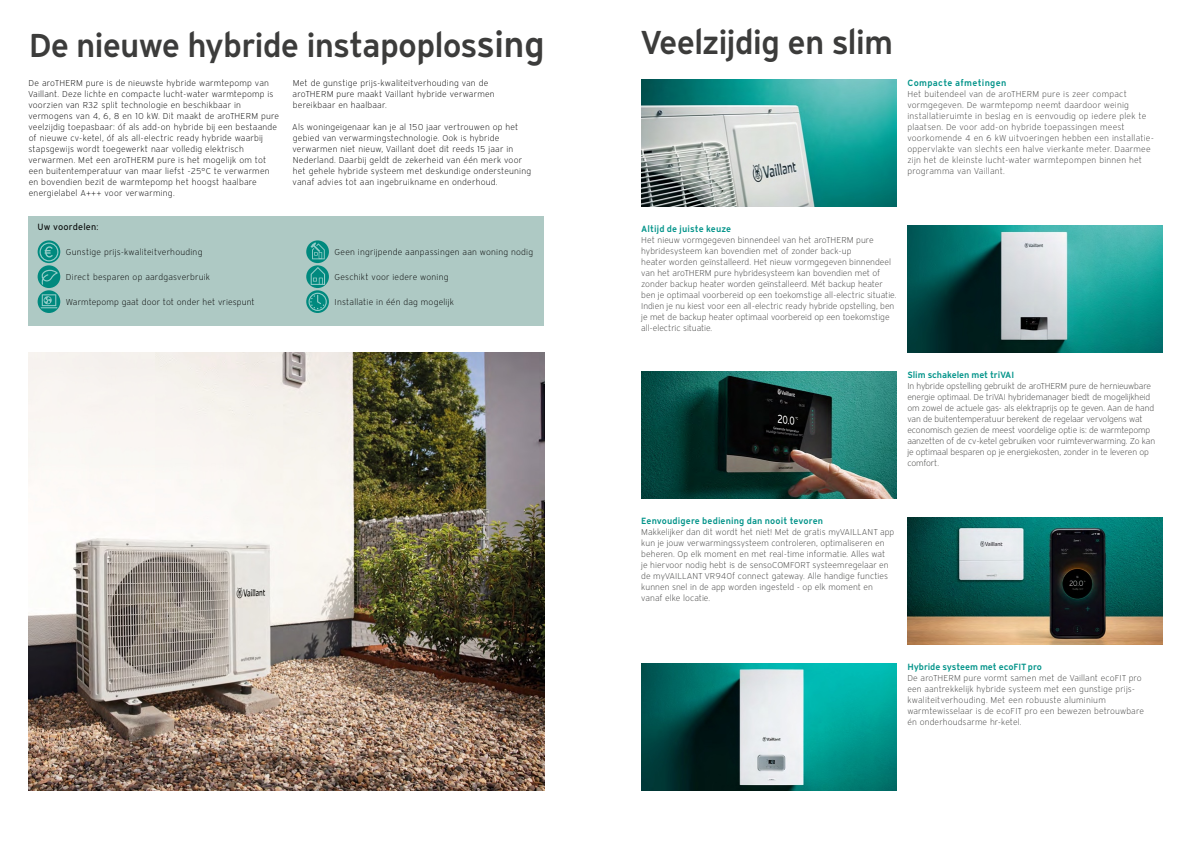
<style>
.page{position:relative;width:1191px;height:842px;background:#fff}
.page>*{position:absolute;margin:0;border:0;box-sizing:border-box;transform-origin:0 0}
.t1{font:600 33px "Vaillant 16";letter-spacing:-.03em;color:#3c3c3b}
.t2{font:600 9px "Vaillant 16";letter-spacing:.005em;color:#009389}
.t3{font:600 9px "Vaillant 16";letter-spacing:.03em;color:#009389}
.t4{font:9px "Vaillant 16";letter-spacing:.02em;color:#000}
.t5{font:300 8.5px/11px "Vaillant 16";letter-spacing:.02em;color:#000}
.t6{font:300 8.5px/11px "Vaillant 16";color:#3c3c3b}
.t7{font:300 8.5px/11px "Vaillant 16";letter-spacing:-.02em;color:#3c3c3b}
.t8{font:300 8.5px/11px "Vaillant 16";letter-spacing:.02em;color:#3c3c3b}
.s1{font-size:36px}
</style>
<div class="page">
<div style="left:28px;top:216px;width:516px;height:110px;background:#aec9c4"></div>
<svg style="left:306px;top:265px;width:23px;height:23px"></svg>
<svg style="left:311px;top:267px;width:14px;height:18px"></svg>
<svg style="left:306px;top:290px;width:23px;height:23px"></svg>
<svg style="left:308px;top:293px;width:19px;height:18px"></svg>
<svg style="left:38px;top:265px;width:22px;height:23px"></svg>
<svg style="left:42px;top:270px;width:16px;height:15px"></svg>
<svg style="left:306px;top:240px;width:23px;height:23px"></svg>
<svg style="left:310px;top:243px;width:15px;height:16px"></svg>
<svg style="left:38px;top:240px;width:22px;height:23px"></svg>
<svg style="left:40px;top:243px;width:18px;height:18px"></svg>
<svg style="left:38px;top:290px;width:22px;height:23px"></svg>
<svg style="left:41px;top:294px;width:16px;height:14px"></svg>
<img style="left:29px;top:353px;width:516px;height:438px">
<img style="left:641px;top:79px;width:255px;height:128px">
<img style="left:641px;top:371px;width:255px;height:128px">
<img style="left:641px;top:663px;width:255px;height:128px">
<img style="left:907px;top:225px;width:255px;height:128px">
<img style="left:907px;top:517px;width:255px;height:128px">
<h1 class="t1" style="left:29px;top:23px;width:518px">De nieuwe hybride instapoplos<span class="s1">sing</span></h1>
<p class="t5" style="left:28px;top:77px;width:252px">De aroTHERM pure is de nieuwste hybride warmtepomp van Vaillant. Deze lichte en compacte lucht-water warmtepomp is voorzien van R32 split technologie en beschikbaar in vermogens van 4, 6, 8 en 10 kW. Dit maakt de aroTHERM pure veelzijdig toepasbaar: óf als add-on hybride bij een bestaande of nieuwe cv-ketel, óf als all-electric ready hybride waarbij stapsgewijs wordt toegewerkt naar volledig elektrisch verwarmen. Met een aroTHERM pure is het mogelijk om tot een buitentemperatuur van maar liefst -25°C te verwarmen en bovendien bezit de warmtepomp het hoogst haalbare energielabel A+++ voor verwarming.</p>
<p class="t5" style="left:293px;top:77px;width:204px">Met de gunstige prijs-kwaliteitverhouding van de aroTHERM pure maakt Vaillant hybride verwarmen bereikbaar en haalbaar.</p>
<p class="t5" style="left:292px;top:121px;width:240px">Als woningeigenaar kan je al 150 jaar vertrouwen op het gebied van verwarmingstechnologie. Ook is hybride verwarmen niet nieuw, Vaillant doet dit reeds 15 jaar in Nederland. Daarbij geldt de zekerheid van één merk voor het gehele hybride systeem met deskundige ondersteuning vanaf advies tot aan ingebruikname en onderhoud.</p>
<p class="t4" style="left:38px;top:221px;width:62px">Uw voordelen:</p>
<p class="t5" style="left:66px;top:246px;width:138px">Gunstige prijs-kwaliteitverhouding</p>
<p class="t5" style="left:66px;top:272px;width:146px">Direct besparen op aardgasverbruik</p>
<p class="t5" style="left:66px;top:297px;width:190px">Warmtepomp gaat door tot onder het vriespunt</p>
<p class="t5" style="left:334px;top:246px;width:200px">Geen ingrijpende aanpassingen aan woning nodig</p>
<p class="t5" style="left:334px;top:272px;width:115px">Geschikt voor iedere woning</p>
<p class="t5" style="left:334px;top:297px;width:121px">Installatie in één dag mogelijk</p>
<h1 class="t1" style="left:641px;top:20px;width:253px">Veelzijdig en slim</h1>
<p class="t3" style="left:907px;top:77px;width:100px">Compacte afmetingen</p>
<p class="t8" style="left:907px;top:89px;width:248px">Het buitendeel van de aroTHERM pure is zeer compact vormgegeven. De warmtepomp neemt daardoor weinig installatieruimte in beslag en is eenvoudig op iedere plek te plaatsen. De voor add-on hybride toepassingen meest voorkomende 4 en 6 kW uitvoeringen hebben een installatie&shy;oppervlakte van slechts een halve vierkante meter. Daarmee zijn het de kleinste lucht-water warmtepompen binnen het programma van Vaillant.</p>
<p class="t2" style="left:641px;top:223px;width:91px">Altijd de juiste keuze</p>
<p class="t6" style="left:641px;top:235px;width:257px">Het nieuw vormgegeven binnendeel van het aroTHERM pure hybridesysteem kan bovendien met of zonder back-up<br>heater worden geïnstalleerd. Het nieuw vormgegeven binnendeel van het aroTHERM pure hybridesysteem kan bovendien met of zonder backup heater worden geïnstalleerd. Mét backup heater ben je optimaal voorbereid op een toekomstige all-electric situatie.<br>Indien je nu kiest voor een all-electric ready hybride opstelling, ben je met de backup heater optimaal voorbereid op een toekomstige all-electric situatie.</p>
<p class="t2" style="left:907px;top:369px;width:108px">Slim schakelen met triVAI</p>
<p class="t7" style="left:907px;top:381px;width:249px">In hybride opstelling gebruikt de aroTHERM pure de hernieuwbare energie optimaal. De triVAI hybridemanager biedt de mogelijkheid om zowel de actuele gas- als elektraprijs op te geven. Aan de hand van de buitentemperatuur berekent de regelaar vervolgens wat economisch gezien de meest voordelige optie is: de warmtepomp aanzetten of de cv-ketel gebruiken voor ruimteverwarming. Zo kan je optimaal besparen op je energiekosten, zonder in te leveren op comfort.</p>
<p class="t2" style="left:641px;top:515px;width:183px">Eenvoudigere bediening dan nooit tevoren</p>
<p class="t6" style="left:641px;top:527px;width:254px">Makkelijker dan dit wordt het niet! Met de gratis myVAILLANT app kun je jouw verwarmingssysteem controleren, optimaliseren en beheren. Op elk moment en met real-time informatie. Alles wat<br>je hiervoor nodig hebt is de sensoCOMFORT systeemregelaar en de myVAILLANT VR940f connect gateway. Alle handige functies kunnen snel in de app worden ingesteld - op elk moment en vanaf elke locatie.</p>
<p class="t2" style="left:907px;top:661px;width:136px">Hybride systeem met ecoFIT pro</p>
<p class="t6" style="left:907px;top:673px;width:238px">De aroTHERM pure vormt samen met de Vaillant ecoFIT pro een aantrekkelijk hybride systeem met een gunstige prijs&shy;kwaliteitverhouding. Met een robuuste aluminium warmtewisselaar is de ecoFIT pro een bewezen betrouwbare én onderhoudsarme hr-ketel.</p>
</div>
